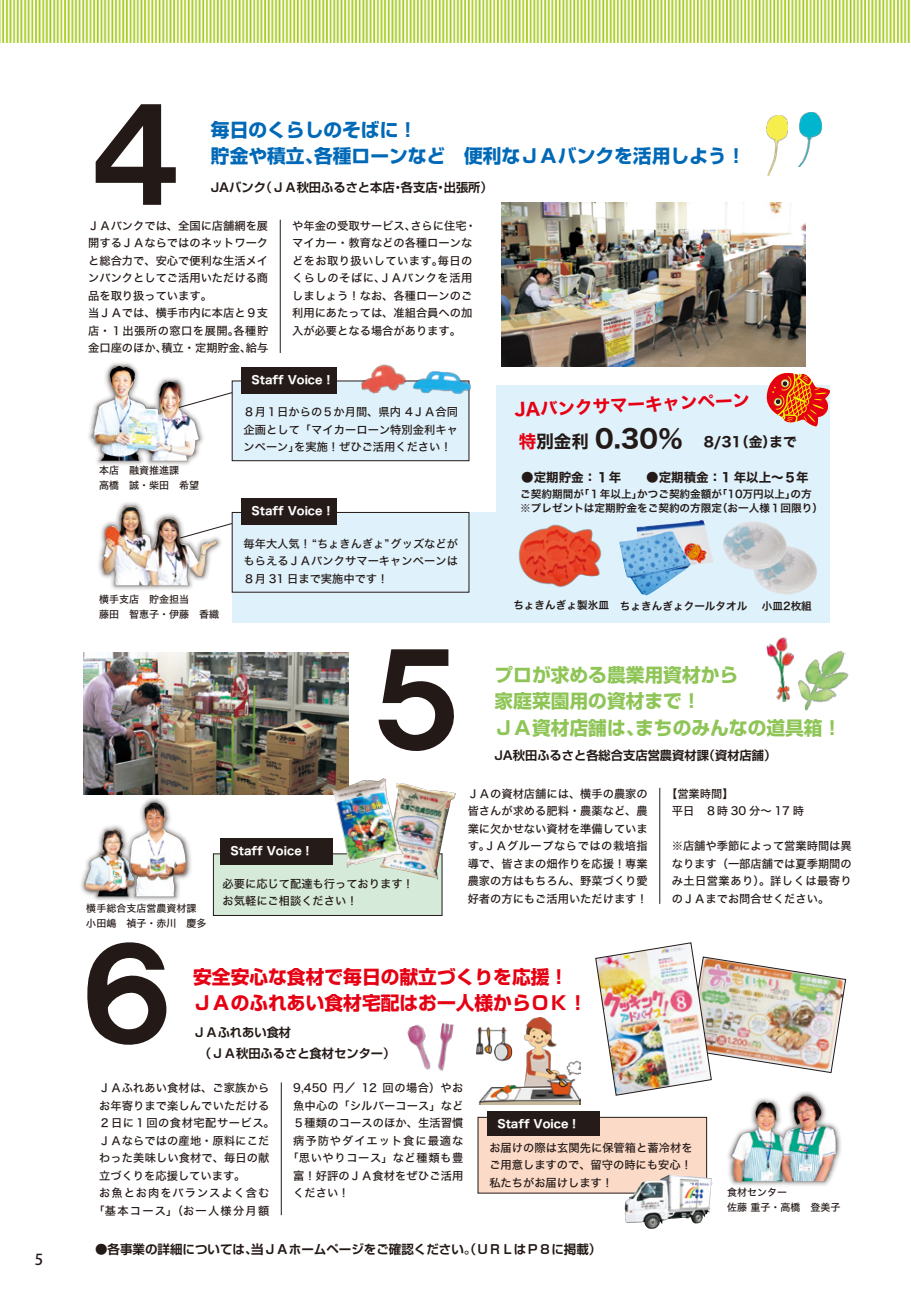
<style>
.page{position:relative;width:911px;height:1290px;background:#fff}
.page>*{position:absolute;margin:0;border:0;box-sizing:border-box;transform-origin:0 0}
.t1{font:125px "HGS Soei Kakugothic UB";color:#231916}
.t2{font:25px "Hira Kaku Std N W7";color:#231916}
.t3{font:700 18.75px/26.2px "Shin Go Pr 6 N";color:#8ec556}
.t4{font:700 18.75px/26.2px "Shin Go Pr 6 N";color:#e60013}
.t5{font:700 18.75px/26.2px "Shin Go Pr 6 N";color:#0069b7}
.t6{font:17.5px "Hira Kaku Std N W7";color:#e60013}
.t7{font:500 15px "Koz Go Pro";color:#231916}
.t8{font:13.75px "Hira Kaku Std N W7";color:#231916}
.t9{font:700 12.5px "Shin Go Pr 6 N De";color:#231916}
.t10{font:12.5px "Hira Kaku Std N W7";color:#231916}
.t11{font:700 12.25px "Shin Go Pr 6 N De";color:#231916}
.t12{font:11.25px/17.5px "Hira Kaku Std N W5";color:#231916;text-align:justify}
.t13{font:11.25px "Hira Kaku Std N W7";color:#fff}
.t14{font:11.25px "Hira Kaku Std N W5";letter-spacing:.045em;color:#231916}
.t15{font:11.25px "Hira Kaku Std N W5";letter-spacing:.085em;color:#231916}
.t16{font:11.25px "Hira Kaku Std N W5";letter-spacing:.11em;color:#231916}
.t17{font:11.25px "Hira Kaku Std N W5";letter-spacing:.055em;color:#231916}
.t18{font:10.62px/13.8px "Hira Kaku Std N W6";color:#231916}
.t19{font:10px/15px "Hira Kaku Std N W5";color:#231916}
.s1{font-size:17.5px;color:#e60013}
.s2{font-size:17.5px}
</style>
<div class="page">
<svg style="left:225px;top:521px;width:7px;height:20px"></svg>
<svg style="left:208px;top:390px;width:24px;height:20px"></svg>
<div style="left:232px;top:380px;width:237px;height:81px;background:#dff2fc;border:1px solid #231916"></div>
<hr style="left:280px;top:220px;width:1px;height:133px;background:#231916">
<div style="left:241px;top:367px;width:96px;height:26px;background:#251b18"></div>
<img style="left:501px;top:202px;width:304px;height:165px">
<div style="left:496px;top:386px;width:333px;height:237px;background:#dff2fc"></div>
<div style="left:232px;top:512px;width:274px;height:111px;background:#dff2fc"></div>
<img style="left:88px;top:363px;width:117px;height:102px">
<img style="left:93px;top:366px;width:106px;height:95px">
<div style="left:241px;top:498px;width:96px;height:27px;background:#251b18"></div>
<img style="left:83px;top:653px;width:266px;height:142px">
<hr style="left:659px;top:788px;width:1px;height:116px;background:#231916">
<div style="left:213px;top:853px;width:229px;height:63px;background:#d5ead8;border:1px solid #231916"></div>
<div style="left:220px;top:838px;width:112px;height:27px;background:#251b18"></div>
<hr style="left:281px;top:1082px;width:1px;height:133px;background:#231916">
<div style="left:477px;top:1117px;width:230px;height:76px;background:#fbdac8;border:1px solid #231916"></div>
<div style="left:487px;top:1110px;width:112px;height:25px;background:#251b18"></div>
<img style="left:595px;top:942px;width:251px;height:154px">
<img style="left:0;top:0;width:911px;height:43px">
<img style="left:799px;top:112px;width:22px;height:54px">
<img style="left:766px;top:116px;width:21px;height:60px">
<img style="left:359px;top:364px;width:48px;height:30px">
<img style="left:413px;top:371px;width:57px;height:23px">
<img style="left:98px;top:502px;width:124px;height:88px">
<img style="left:103px;top:506px;width:114px;height:79px">
<img style="left:518px;top:524px;width:84px;height:63px">
<img style="left:619px;top:520px;width:94px;height:76px">
<img style="left:754px;top:546px;width:63px;height:48px">
<img style="left:723px;top:521px;width:64px;height:49px">
<svg style="left:766px;top:373px;width:64px;height:53px"></svg>
<img style="left:83px;top:794px;width:114px;height:1px">
<img style="left:81px;top:798px;width:110px;height:103px">
<img style="left:130px;top:802px;width:56px;height:94px">
<img style="left:389px;top:783px;width:67px;height:96px">
<img style="left:331px;top:778px;width:73px;height:90px">
<img style="left:800px;top:650px;width:49px;height:60px">
<img style="left:766px;top:637px;width:34px;height:66px">
<img style="left:722px;top:1088px;width:124px;height:8px">
<img style="left:725px;top:1091px;width:118px;height:95px">
<img style="left:732px;top:1096px;width:99px;height:85px">
<img style="left:625px;top:1175px;width:87px;height:54px">
<img style="left:477px;top:1017px;width:103px;height:87px">
<img style="left:407px;top:1023px;width:46px;height:48px">
<h3 class="t7" style="left:35px;top:1250px;width:10px">5</h3>
<h1 class="t1" style="left:75px;top:93px;width:126px">４</h1>
<h3 class="t5" style="left:211px;top:116px;width:536px">毎日のくらしのそばに！<br>貯金や積立、各種ローンなど　便利なＪＡバンクを活用しよう！</h3>
<p class="t11" style="left:211px;top:177px;width:283px">JAバンク（ＪＡ秋田ふるさと本店・各支店・出張所）</p>
<p class="t12" style="left:88px;top:217px;width:182px;text-align:left">ＪＡバンクでは、全国に店舗網を展開するＪＡならではのネットワークと総合力で、安心で便利な生活メインバンクとしてご活用いただける商品を取り扱っています。<br>当ＪＡでは、横手市内に本店と９支店・１出張所の窓口を展開。各種貯金口座のほか、積立・定期貯金、給与</p>
<p class="t12" style="left:292px;top:217px;width:186px;text-align:left">や年金の受取サービス、さらに住宅・マイカー・教育などの各種ローンなどをお取り扱いしています。毎日のくらしのそばに、ＪＡバンクを活用しましょう！なお、各種ローンのご利用にあたっては、准組合員への加入が必要となる場合があります。</p>
<p class="t13" style="left:252px;top:371px;width:80px">Staff Voice !</p>
<p class="t19" style="left:99px;top:463px;width:101px">本店　融資推進課<br>高橋　誠・柴田　希望</p>
<p class="t19" style="left:99px;top:592px;width:121px">横手支店　貯金担当<br>藤田　智恵子・伊藤　香織</p>
<p class="t12" style="left:243px;top:403px;width:216px">８月１日からの５か月間、県内 4ＪＡ合同企画として「マイカーローン特別金利キャンペーン」を実施！ぜひご活用ください！</p>
<p class="t13" style="left:252px;top:502px;width:80px">Staff Voice !</p>
<p class="t12" style="left:243px;top:535px;width:216px">毎年大人気！“ちょきんぎょ”グッズなどがもらえるＪＡバンクサマーキャンペーンは８月 31 日まで実施中です！</p>
<h3 class="t6" style="left:514px;top:397px;width:237px;rotate:-3deg">JAバンクサマーキャンペーン</h3>
<h2 class="t2" style="left:519px;top:419px;width:166px"><span class="s1">特</span><span class="s2">別金利</span> 0.30％</h2>
<p class="t10" style="left:521px;top:468px;width:289px">●定期貯金：１年　　●定期積金：1 年以上～５年</p>
<p class="t18" style="left:520px;top:487px;width:304px">ご契約期間が「１年以上」かつご契約金額が「10万円以上」の方※プレゼントは定期貯金をご契約の方限定（お一人様１回限り）</p>
<p class="t8" style="left:703px;top:431px;width:95px">8/31（金）まで</p>
<p class="t18" style="left:513px;top:599px;width:236px">ちょきんぎょ製氷皿 ちょきんぎょクールタオル</p>
<p class="t18" style="left:762px;top:600px;width:52px">小皿2枚組</p>
<p class="t19" style="left:86px;top:901px;width:122px">横手総合支店営農資材課小田嶋　禎子・赤川　慶多</p>
<p class="t13" style="left:231px;top:842px;width:80px">Staff Voice !</p>
<h1 class="t1" style="left:354px;top:638px;width:126px">５</h1>
<p class="t12" style="left:222px;top:875px;width:193px">必要に応じて配達も行っております！お気軽にご相談ください！</p>
<h3 class="t3" style="left:494px;top:661px;width:348px">プロが求める農業用資材から<br>家庭菜園用の資材まで！<br>ＪＡ資材店舗は、まちのみんなの道具箱！</h3>
<p class="t11" style="left:494px;top:745px;width:289px">JA秋田ふるさと各総合支店営農資材課（資材店舗）　</p>
<p class="t12" style="left:468px;top:785px;width:182px">ＪＡの資材店舗には、横手の農家の皆さんが求める肥料・農薬など、農業に欠かせない資材を準備しています。ＪＡグループならではの栽培指導で、皆さまの畑作りを応援！専業農家の方はもちろん、野菜づくり愛好者の方にもご活用いただけます！</p>
<p class="t12" style="left:671px;top:785px;width:134px;text-indent:-6px">【営業時間】<br>平日　８時 30 分～ 17 時</p>
<p class="t12" style="left:671px;top:837px;width:182px">※店舗や季節によって営業時間は異なります（一部店舗では夏季期間のみ土日営業あり）。詳しくは最寄りのＪＡまでお問合せください。</p>
<h1 class="t1" style="left:64px;top:932px;width:126px">６</h1>
<h3 class="t4" style="left:193px;top:963px;width:395px">安全安心な食材で毎日の献立づくりを応援！<br>ＪＡのふれあい食材宅配はお一人様からＯＫ！</h3>
<p class="t11" style="left:193px;top:1022px;width:99px">ＪＡふれあい食材</p>
<p class="t11" style="left:193px;top:1043px;width:204px">　（ＪＡ秋田ふるさと食材センター）</p>
<p class="t12" style="left:99px;top:1079px;width:172px">ＪＡふれあい食材は、ご家族から</p>
<p class="t12" style="left:99px;top:1097px;width:172px">お年寄りまで楽しんでいただける</p>
<p class="t14" style="left:99px;top:1114px;width:177px">２日に１回の食材宅配サービス。</p>
<p class="t12" style="left:99px;top:1132px;width:172px">ＪＡならではの産地・原料にこだ</p>
<p class="t12" style="left:99px;top:1149px;width:172px">わった美味しい食材で、毎日の献</p>
<p class="t12" style="left:99px;top:1167px;width:148px">立づくりを応援しています。</p>
<p class="t15" style="left:99px;top:1184px;width:172px">お魚とお肉をバランスよく含む</p>
<p class="t16" style="left:94px;top:1202px;width:177px">「基本コース」（お一人様分月額</p>
<p class="t14" style="left:293px;top:1079px;width:172px">9,450 円／ 12 回の場合）やお</p>
<p class="t12" style="left:293px;top:1097px;width:172px">魚中心の「シルバーコース」など</p>
<p class="t12" style="left:293px;top:1114px;width:172px">５種類のコースのほか、生活習慣</p>
<p class="t15" style="left:293px;top:1132px;width:172px">病予防やダイエット食に最適な</p>
<p class="t17" style="left:288px;top:1149px;width:177px">「思いやりコース」など種類も豊</p>
<p class="t12" style="left:293px;top:1167px;width:172px">富！好評のＪＡ食材をぜひご活用</p>
<p class="t12" style="left:293px;top:1184px;width:58px">ください！</p>
<p class="t13" style="left:497px;top:1114px;width:80px">Staff Voice !</p>
<p class="t12" style="left:489px;top:1138px;width:205px">お届けの際は玄関先に保管箱と蓄冷材をご用意しますので、留守の時にも安心！私たちがお届けします！</p>
<p class="t9" style="left:95px;top:1239px;width:508px">●各事業の詳細については、当ＪＡホームページをご確認ください。（ＵＲＬはＰ８に掲載）</p>
<p class="t19" style="left:727px;top:1184px;width:115px">食材センター<br>佐藤 重子・高橋　登美子</p>
</div>
